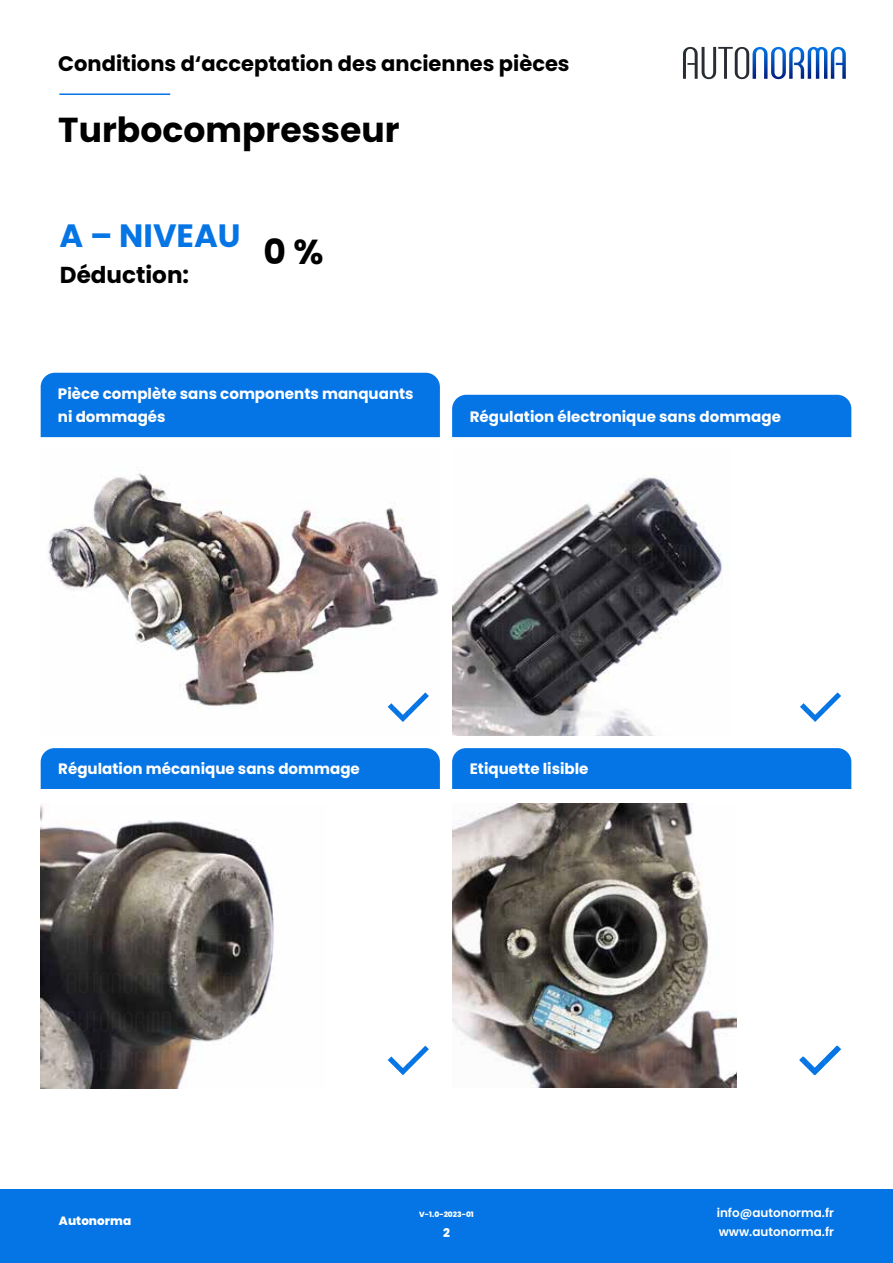
<style>
.page{position:relative;width:893px;height:1263px;background:#fff}
.page>*{position:absolute;margin:0;border:0;box-sizing:border-box;transform-origin:0 0}
.t1{font:700 34.65px "Poppins";color:#000}
.t2{font:700 32.25px "Poppins";color:#0575e5}
.t3{font:700 23.1px "Poppins";color:#000}
.t4{font:700 21px "Poppins";color:#000}
.t5{font:700 15px/22.6px "Poppins";color:#fff}
.t6{font:600 12px/19.5px "Poppins";color:#fff}
.t7{font:800 12px "Poppins";color:#fff}
.t8{font:800 7.5px "Poppins";color:#fff}
</style>
<div class="page">
<img style="left:48px;top:488px;width:391px;height:212px">
<div style="left:452px;top:395px;width:399px;height:42px;background:#0575e5"></div>
<div style="left:41px;top:748px;width:399px;height:41px;background:#0575e5"></div>
<div style="left:452px;top:748px;width:399px;height:41px;background:#0575e5"></div>
<img style="left:452px;top:488px;width:270px;height:247px">
<img style="left:41px;top:804px;width:233px;height:284px">
<img style="left:452px;top:803px;width:284px;height:284px">
<div style="left:41px;top:373px;width:399px;height:64px;background:#0575e5"></div>
<hr style="left:59px;top:93px;width:111px;height:2px;background:#0575e5">
<svg style="left:102px;top:473px;width:58px;height:15px"></svg>
<svg style="left:67px;top:506px;width:104px;height:21px"></svg>
<svg style="left:190px;top:506px;width:104px;height:21px"></svg>
<svg style="left:313px;top:506px;width:105px;height:21px"></svg>
<svg style="left:67px;top:544px;width:104px;height:21px;background:#9b9591"></svg>
<svg style="left:190px;top:544px;width:104px;height:21px"></svg>
<svg style="left:313px;top:544px;width:105px;height:21px;background:#897574"></svg>
<svg style="left:67px;top:583px;width:104px;height:21px"></svg>
<svg style="left:190px;top:583px;width:104px;height:21px;background:#7b6b64"></svg>
<svg style="left:313px;top:583px;width:105px;height:21px;background:#756769"></svg>
<svg style="left:67px;top:622px;width:104px;height:21px"></svg>
<svg style="left:190px;top:622px;width:104px;height:21px;background:#977c6f"></svg>
<svg style="left:313px;top:622px;width:105px;height:21px"></svg>
<svg style="left:67px;top:661px;width:104px;height:21px"></svg>
<svg style="left:190px;top:661px;width:104px;height:21px"></svg>
<svg style="left:313px;top:661px;width:105px;height:21px"></svg>
<svg style="left:67px;top:699px;width:104px;height:1px"></svg>
<svg style="left:190px;top:699px;width:104px;height:10px"></svg>
<svg style="left:313px;top:692px;width:116px;height:30px"></svg>
<svg style="left:624px;top:475px;width:46px;height:13px"></svg>
<svg style="left:475px;top:506px;width:105px;height:21px"></svg>
<svg style="left:598px;top:506px;width:105px;height:21px;background:#6f6e74"></svg>
<svg style="left:475px;top:544px;width:105px;height:21px"></svg>
<svg style="left:598px;top:544px;width:105px;height:21px;background:#242429"></svg>
<svg style="left:475px;top:583px;width:105px;height:21px;background:#5c5a5d"></svg>
<svg style="left:598px;top:583px;width:105px;height:21px;background:#46464a"></svg>
<svg style="left:475px;top:622px;width:105px;height:21px;background:#363a3e"></svg>
<svg style="left:598px;top:622px;width:105px;height:21px"></svg>
<svg style="left:475px;top:661px;width:105px;height:21px;background:#403f43"></svg>
<svg style="left:598px;top:661px;width:105px;height:21px"></svg>
<svg style="left:475px;top:699px;width:105px;height:21px;background:#949295"></svg>
<svg style="left:598px;top:699px;width:105px;height:21px"></svg>
<svg style="left:800px;top:692px;width:41px;height:30px"></svg>
<svg style="left:67px;top:817px;width:104px;height:21px"></svg>
<svg style="left:190px;top:817px;width:84px;height:21px"></svg>
<svg style="left:67px;top:856px;width:104px;height:21px;background:#857c75"></svg>
<svg style="left:190px;top:856px;width:84px;height:21px;background:#ada6a4"></svg>
<svg style="left:67px;top:895px;width:104px;height:21px;background:#7e776b"></svg>
<svg style="left:190px;top:895px;width:84px;height:21px;background:#686362"></svg>
<svg style="left:67px;top:934px;width:104px;height:21px;background:#3e3a38"></svg>
<svg style="left:190px;top:934px;width:84px;height:21px;background:#4f4d4b"></svg>
<svg style="left:67px;top:972px;width:104px;height:21px;background:#272625"></svg>
<svg style="left:190px;top:972px;width:84px;height:21px;background:#6a635e"></svg>
<svg style="left:67px;top:1011px;width:104px;height:21px;background:#222224"></svg>
<svg style="left:190px;top:1011px;width:84px;height:21px"></svg>
<svg style="left:67px;top:1050px;width:104px;height:21px;background:#534b49"></svg>
<svg style="left:190px;top:1050px;width:84px;height:21px"></svg>
<svg style="left:387px;top:1046px;width:42px;height:29px"></svg>
<svg style="left:475px;top:817px;width:105px;height:21px;background:#a8a29e"></svg>
<svg style="left:598px;top:817px;width:105px;height:21px;background:#75716e"></svg>
<svg style="left:722px;top:817px;width:14px;height:21px"></svg>
<svg style="left:475px;top:856px;width:105px;height:21px;background:#666058"></svg>
<svg style="left:598px;top:856px;width:105px;height:21px;background:#8c8577"></svg>
<svg style="left:722px;top:856px;width:14px;height:21px"></svg>
<svg style="left:475px;top:895px;width:105px;height:21px;background:#5a534b"></svg>
<svg style="left:598px;top:895px;width:105px;height:21px;background:#676460"></svg>
<svg style="left:722px;top:895px;width:14px;height:21px"></svg>
<svg style="left:475px;top:934px;width:105px;height:21px;background:#6a6660"></svg>
<svg style="left:598px;top:934px;width:105px;height:21px;background:#595752"></svg>
<svg style="left:722px;top:934px;width:14px;height:21px"></svg>
<svg style="left:475px;top:972px;width:105px;height:21px;background:#5e5d57"></svg>
<svg style="left:598px;top:972px;width:105px;height:21px;background:#949089"></svg>
<svg style="left:722px;top:972px;width:14px;height:21px"></svg>
<svg style="left:475px;top:1011px;width:105px;height:21px;background:#abadae"></svg>
<svg style="left:598px;top:1011px;width:105px;height:21px"></svg>
<svg style="left:722px;top:1011px;width:15px;height:21px"></svg>
<svg style="left:475px;top:1050px;width:105px;height:21px"></svg>
<svg style="left:598px;top:1050px;width:105px;height:21px;background:#62514c"></svg>
<svg style="left:722px;top:1046px;width:119px;height:29px"></svg>
<svg style="left:683px;top:47px;width:163px;height:32px"></svg>
<div style="left:0;top:1189px;width:893px;height:74px;background:#0575e5"></div>
<h3 class="t4" style="left:58px;top:51px;width:513px">Conditions d‘acceptation des anciennes pièces</h3>
<h1 class="t1" style="left:58px;top:109px;width:343px">Turbocompresseur</h1>
<h2 class="t2" style="left:59px;top:217px;width:183px">A – NIVEAU</h2>
<h3 class="t3" style="left:60px;top:262px;width:131px">Déduction:</h3>
<h1 class="t1" style="left:264px;top:231px;width:62px">0 %</h1>
<p class="t5" style="left:58px;top:383px;width:357px">Pièce complète sans components manquants ni dommagés</p>
<p class="t5" style="left:470px;top:405px;width:313px">Régulation électronique sans dommage</p>
<p class="t5" style="left:58px;top:757px;width:303px">Régulation mécanique sans dommage</p>
<p class="t5" style="left:470px;top:758px;width:120px">Etiquette lisible</p>
<p class="t7" style="left:59px;top:1214px;width:74px">Autonorma</p>
<p class="t8" style="left:419px;top:1210px;width:56px">V-1.0-2023-01</p>
<p class="t7" style="left:443px;top:1225px;width:8px">2</p>
<p class="t6" style="left:717px;top:1203px;width:119px">info@autonorma.fr www.autonorma.fr</p>
</div>
